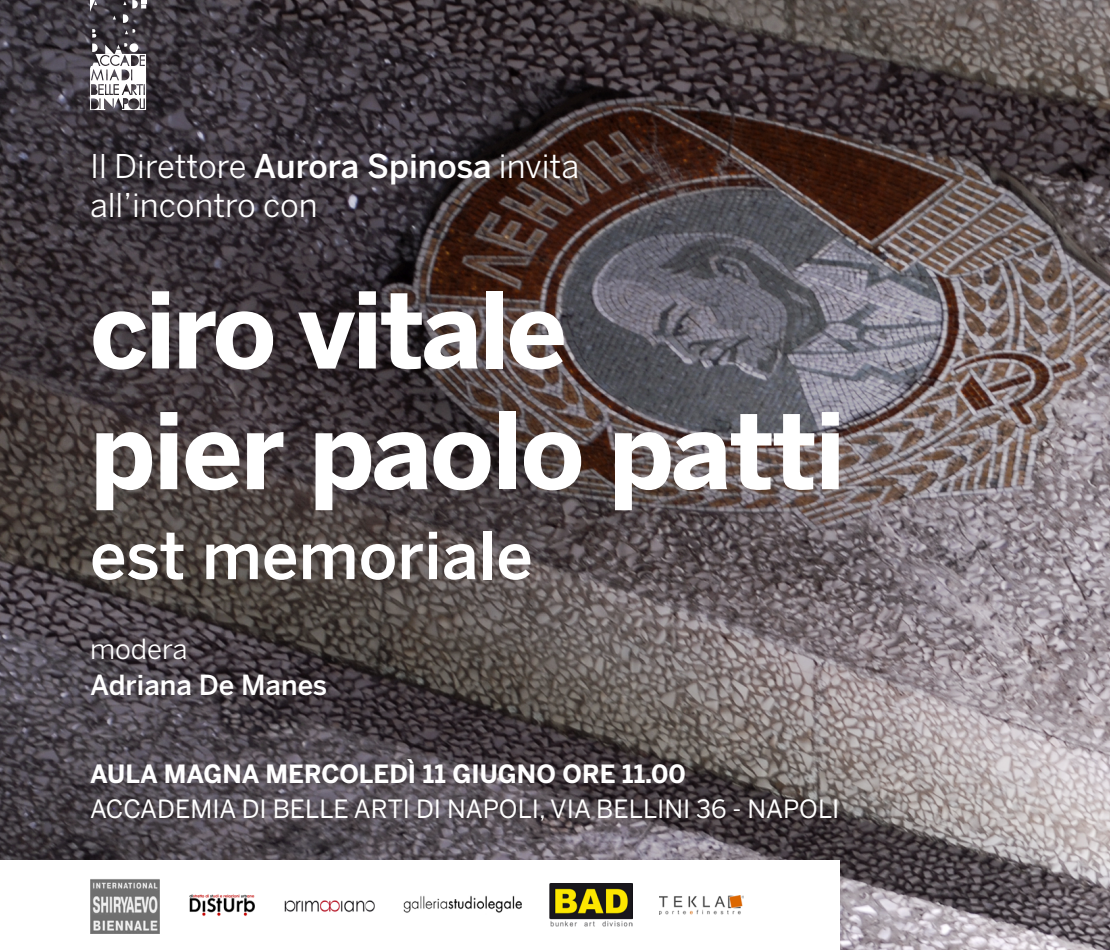
<style>
.page{position:relative;width:1110px;height:950px;background:#fff}
.page>*{position:absolute;margin:0;border:0;box-sizing:border-box;transform-origin:0 0}
.t1{font:700 105px/120.8px "Benton Sans";letter-spacing:-.03em;color:#fff}
.t2{font:500 65px "Benton Sans";color:#fff}
.t3{font:32.5px/39px "Benton Sans";color:#fff}
.t4{font:500 27.5px "Benton Sans";color:#fff}
.t5{font:27.5px "Benton Sans";color:#fff}
.t6{font:25px "Benton Sans";color:#fff}
.t7{font:700 25px "Benton Sans";color:#fff}
.s1{font-weight:500}
</style>
<div class="page">
<img style="left:0;top:0;width:1110px;height:950px">
<div style="left:0;top:860px;width:840px;height:90px;background:#fff"></div>
<img style="left:90px;top:879px;width:70px;height:54px">
<img style="left:189px;top:894px;width:66px;height:22px">
<img style="left:549px;top:884px;width:83px;height:42px">
<img style="left:660px;top:895px;width:83px;height:20px">
<img style="left:285px;top:900px;width:90px;height:13px">
<img style="left:403px;top:895px;width:119px;height:18px">
<svg style="left:113px;top:16px;width:3px;height:4px"></svg>
<svg style="left:90px;top:0;width:7px;height:12px"></svg>
<svg style="left:123px;top:0;width:23px;height:23px"></svg>
<svg style="left:90px;top:29px;width:56px;height:81px"></svg>
<h3 class="t3" style="left:90px;top:147px;width:491px">Il Direttore <span class="s1">Aurora Spinosa</span> invita all’incontro con</h3>
<h1 class="t1" style="left:90px;top:268px;width:757px">ciro vitale<br>pier paolo patti</h1>
<h2 class="t2" style="left:90px;top:517px;width:444px">est memoriale</h2>
<p class="t5" style="left:90px;top:633px;width:99px">modera</p>
<p class="t4" style="left:90px;top:669px;width:239px">Adriana De Manes</p>
<p class="t7" style="left:90px;top:759px;width:598px">AULA MAGNA MERCOLEDÌ 11 GIUGNO ORE 11.00</p>
<p class="t6" style="left:90px;top:794px;width:751px">ACCADEMIA DI BELLE ARTI DI NAPOLI, VIA BELLINI 36 - NAPOLI</p>
</div>
